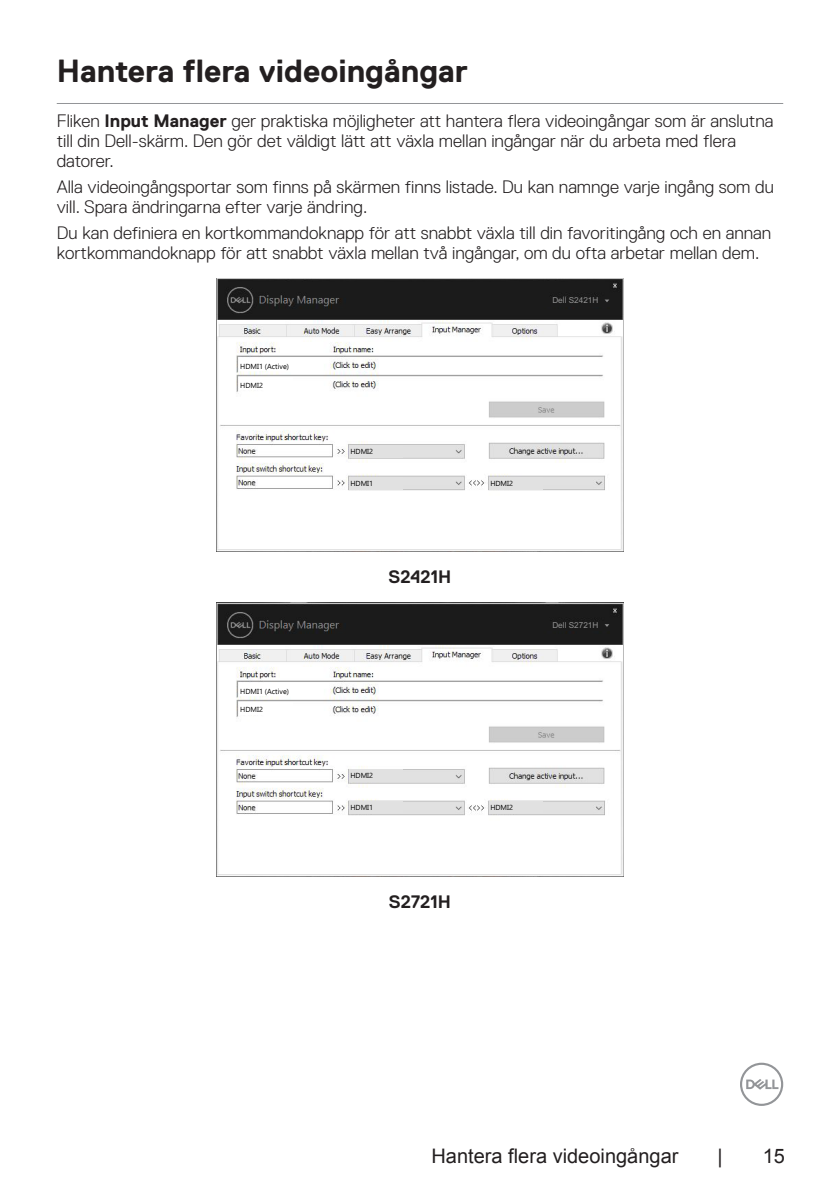
<style>
.page{position:relative;width:840px;height:1191px;background:#fff}
.page>*{position:absolute;margin:0;border:0;box-sizing:border-box;transform-origin:0 0}
.Head1{font:700 32px "Dell Replica";color:#231f20}
.t1{font:20px "Arial";color:#231f20}
.Paragraph{font:300 18px/20px "Dell Replica";color:#231f20}
.Paragraph-2{font:700 18px "Dell Replica";color:#231f20}
.t2{font:8.2px "Arial";color:#939393}
.t3{font:7.2px "Ebrima";color:#000}
.s1{font-weight:700}
</style>
<div class="page">
<svg style="left:740px;top:1062px;width:42px;height:44px"></svg>
<hr style="left:57px;top:103px;width:725px;height:1px;background:#939598">
<img style="left:216px;top:278px;width:407px;height:273px">
<div style="left:239px;top:359px;width:53px;height:12px;background:#fff"></div>
<div style="left:239px;top:377px;width:53px;height:12px;background:#fff"></div>
<div style="left:522px;top:297px;width:88px;height:9px;background:#1b1b1b"></div>
<div style="left:349px;top:445px;width:53px;height:12px;background:#e1e1e1"></div>
<div style="left:349px;top:477px;width:53px;height:12px;background:#e1e1e1"></div>
<div style="left:489px;top:477px;width:53px;height:12px;background:#e1e1e1"></div>
<img style="left:216px;top:602px;width:407px;height:274px">
<div style="left:239px;top:683px;width:53px;height:12px;background:#fff"></div>
<div style="left:239px;top:702px;width:53px;height:12px;background:#fff"></div>
<div style="left:522px;top:621px;width:88px;height:10px;background:#1b1b1b"></div>
<div style="left:349px;top:769px;width:53px;height:13px;background:#e1e1e1"></div>
<div style="left:349px;top:801px;width:53px;height:13px;background:#e1e1e1"></div>
<div style="left:489px;top:801px;width:53px;height:13px;background:#e1e1e1"></div>
<p class="Head1" style="left:57px;top:53px;width:412px">Hantera flera videoingångar</p>
<p class="Paragraph" style="left:57px;top:111px;width:717px">Fliken <span class="s1">Input Manager</span> ger praktiska möjligheter att hantera flera videoingångar som är anslutna till din Dell-skärm. Den gör det väldigt lätt att växla mellan ingångar när du arbeta med flera datorer.</p>
<p class="Paragraph" style="left:57px;top:177px;width:718px">Alla videoingångsportar som finns på skärmen finns listade. Du kan namnge varje ingång som du vill. Spara ändringarna efter varje ändring.</p>
<p class="Paragraph" style="left:57px;top:223px;width:715px">Du kan definiera en kortkommandoknapp för att snabbt växla till din favoritingång och en annan kortkommandoknapp för att snabbt växla mellan två ingångar, om du ofta arbetar mellan dem.</p>
<p class="t3" style="left:240px;top:361px;width:50px">HDMI1 (Active)</p>
<p class="t3" style="left:240px;top:380px;width:24px">HDMI2</p>
<p class="t3" style="left:240px;top:686px;width:50px">HDMI1 (Active)</p>
<p class="t3" style="left:240px;top:704px;width:24px">HDMI2</p>
<p class="t2" style="left:552px;top:296px;width:48px">Dell S2421H</p>
<p class="t3" style="left:350px;top:446px;width:24px">HDMI2</p>
<p class="t3" style="left:350px;top:478px;width:24px">HDMI1</p>
<p class="t3" style="left:490px;top:478px;width:24px">HDMI2</p>
<p class="Paragraph-2" style="left:388px;top:567px;width:64px">S2421H</p>
<p class="t2" style="left:552px;top:620px;width:48px">Dell S2721H</p>
<p class="t3" style="left:350px;top:771px;width:24px">HDMI2</p>
<p class="t3" style="left:350px;top:802px;width:24px">HDMI1</p>
<p class="t3" style="left:490px;top:802px;width:24px">HDMI2</p>
<p class="Paragraph-2" style="left:388px;top:891px;width:64px">S2721H</p>
<p class="t1" style="left:431px;top:1142px;width:248px">Hantera flera videoingångar</p>
<p class="t1" style="left:717px;top:1142px;width:7px">|</p>
<p class="t1" style="left:762px;top:1142px;width:24px">15</p>
</div>
